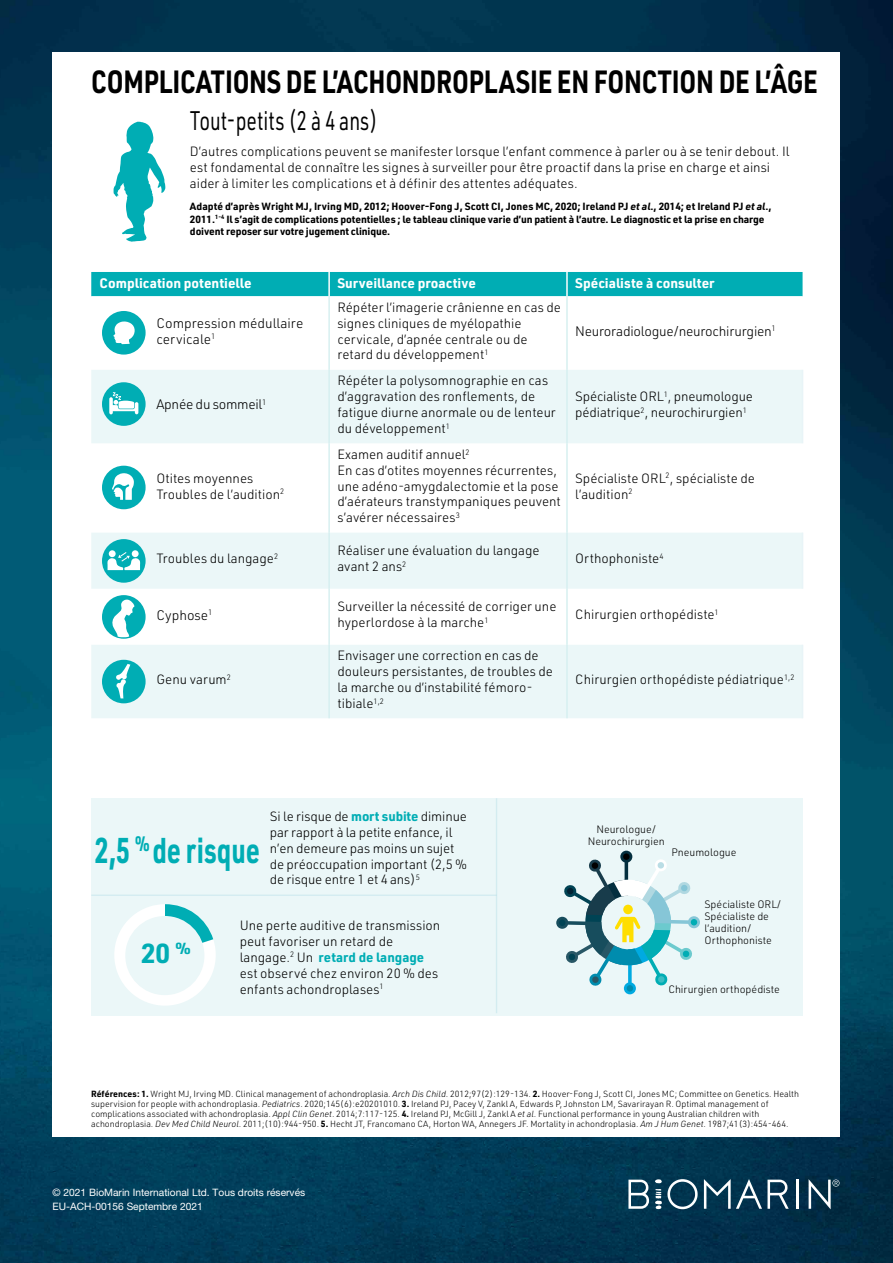
<style>
.page{position:relative;width:893px;height:1263px;background:#fff}
.page>*{position:absolute;margin:0;border:0;box-sizing:border-box;transform-origin:0 0}
.t1{font:700 35.1px "URWDIN";color:#00adb4;scale:.73 1}
.t2{font:700 31.5px "URWDIN";letter-spacing:-.01em;color:#000;scale:.8 1}
.t3{font:700 27px "URWDIN";color:#00adb4}
.t4{font:26.4px "URWDIN";color:#000;scale:.73 1}
.t5{font:300 13.65px/16.4px "URWDIN";letter-spacing:-.01em;color:#000}
.t6{font:700 13.65px "URWDIN";color:#fff}
.t7{font:300 13.2px/15.8px "URWDIN";color:#000}
.t8{font:300 10.5px/12.1px "URWDIN";color:#000;text-align:center}
.t9{font:700 10.2px/12.3px "URWDIN";letter-spacing:-.005em;color:#000}
.t10{font:10.2px/14.5px "Helvetica Neue LT Pro";color:#fff}
.t11{font:300 8.85px/10.2px "URWDIN";color:#000}
.s1{font-style:italic}
.s2{font-weight:700;color:#00adb4}
.s3{font-weight:700}
</style>
<div class="page">
<img style="left:0;top:1px;width:893px;height:1262px">
<div style="left:53px;top:53px;width:787px;height:1083px;background:#fff"></div>
<hr style="left:796px;top:1179px;width:3px;height:30px;background:#fff">
<svg style="left:704px;top:1179px;width:85px;height:30px"></svg>
<svg style="left:628px;top:1179px;width:21px;height:30px"></svg>
<svg style="left:655px;top:1179px;width:43px;height:30px"></svg>
<svg style="left:809px;top:1179px;width:30px;height:30px"></svg>
<svg style="left:113px;top:121px;width:52px;height:121px"></svg>
<div style="left:91px;top:798px;width:712px;height:217px;background:#ebf7f8"></div>
<hr style="left:496px;top:798px;width:1px;height:215px;background:#008cae">
<hr style="left:91px;top:894px;width:405px;height:2px;background:#008cae">
<svg style="left:114px;top:904px;width:102px;height:102px"></svg>
<div style="left:125px;top:916px;width:79px;height:79px;background:#ebf7f8;border-radius:50%"></div>
<div style="left:91px;top:272px;width:712px;height:24px;background:#00adb4"></div>
<svg style="left:91px;top:370px;width:712px;height:348px;fill:#ebf7f8"></svg>
<hr style="left:328px;top:272px;width:2px;height:24px;background:#fff">
<hr style="left:566px;top:272px;width:2px;height:24px;background:#fff">
<hr style="left:328px;top:296px;width:2px;height:74px;background:#d6eff0">
<hr style="left:566px;top:296px;width:2px;height:74px;background:#d6eff0">
<hr style="left:328px;top:370px;width:2px;height:73px;background:#d6eff0">
<hr style="left:566px;top:370px;width:2px;height:73px;background:#d6eff0">
<hr style="left:328px;top:443px;width:2px;height:90px;background:#d6eff0">
<hr style="left:566px;top:443px;width:2px;height:90px;background:#d6eff0">
<hr style="left:328px;top:533px;width:2px;height:56px;background:#d6eff0">
<hr style="left:566px;top:533px;width:2px;height:56px;background:#d6eff0">
<hr style="left:328px;top:589px;width:2px;height:56px;background:#d6eff0">
<hr style="left:566px;top:589px;width:2px;height:56px;background:#d6eff0">
<hr style="left:328px;top:645px;width:2px;height:73px;background:#d6eff0">
<hr style="left:566px;top:645px;width:2px;height:73px;background:#d6eff0">
<hr style="left:802px;top:370px;width:1px;height:73px;background:#e8f4f7">
<hr style="left:802px;top:533px;width:1px;height:56px;background:#e8f4f7">
<hr style="left:802px;top:645px;width:1px;height:73px;background:#e8f4f7">
<div style="left:102px;top:311px;width:44px;height:44px;background:#00adb4;border-radius:50%"></div>
<svg style="left:113px;top:321px;width:22px;height:23px"></svg>
<div style="left:102px;top:382px;width:44px;height:44px;background:#00adb4;border-radius:50%"></div>
<svg style="left:109px;top:392px;width:29px;height:22px"></svg>
<div style="left:102px;top:466px;width:44px;height:43px;background:#00adb4;border-radius:50%"></div>
<svg style="left:112px;top:473px;width:22px;height:27px"></svg>
<div style="left:102px;top:539px;width:44px;height:44px;background:#00adb4;border-radius:50%"></div>
<svg style="left:107px;top:551px;width:33px;height:19px"></svg>
<div style="left:102px;top:595px;width:44px;height:44px;background:#00adb4;border-radius:50%"></div>
<svg style="left:111px;top:599px;width:23px;height:38px"></svg>
<div style="left:102px;top:660px;width:44px;height:43px;background:#00adb4;border-radius:50%"></div>
<svg style="left:116px;top:661px;width:22px;height:37px"></svg>
<svg style="left:556px;top:851px;width:144px;height:143px"></svg>
<h2 class="t2" style="left:91px;top:60px;width:910px">COMPLICATIONS DE L’ACHONDROPLASIE EN FONCTION DE L’ÂGE</h2>
<h3 class="t4" style="left:190px;top:103px;width:259px">Tout-petits (2 à 4 ans)</h3>
<p class="t7" style="left:190px;top:143px;width:601px">D’autres complications peuvent se manifester lorsque l’enfant commence à parler ou à se tenir debout. Il est fondamental de connaître les signes à surveiller pour être proactif dans la prise en charge et ainsi aider à limiter les complications et à définir des attentes adéquates.</p>
<p class="t9" style="left:190px;top:200px;width:583px">Adapté d’après Wright MJ, Irving MD, 2012; Hoover-Fong J, Scott CI, Jones MC, 2020; Ireland PJ <span class="s1">et al</span>., 2014; et Ireland PJ <span class="s1">et al</span>.,<br>2011.<sup>1-4</sup> Il s’agit de complications potentielles ; le tableau clinique varie d’un patient à l’autre. Le diagnostic et la prise en charge doivent reposer sur votre jugement clinique.</p>
<p class="t6" style="left:100px;top:273px;width:154px">Complication potentielle</p>
<p class="t6" style="left:337px;top:273px;width:140px">Surveillance proactive</p>
<p class="t6" style="left:575px;top:273px;width:141px">Spécialiste à consulter</p>
<p class="t5" style="left:156px;top:314px;width:148px">Compression médullaire cervicale<sup>1</sup></p>
<p class="t7" style="left:337px;top:299px;width:225px">Répéter l’imagerie crânienne en cas de signes cliniques de myélopathie cervicale, d’apnée centrale ou de retard du développement<sup>1</sup></p>
<p class="t5" style="left:575px;top:322px;width:202px">Neuroradiologue/neurochirurgien<sup>1</sup></p>
<p class="t5" style="left:156px;top:396px;width:111px">Apnée du sommeil<sup>1</sup></p>
<p class="t7" style="left:156px;top:470px;width:129px">Otites moyennes<br>Troubles de l’audition<sup>2</sup></p>
<p class="t7" style="left:337px;top:372px;width:220px">Répéter la polysomnographie en cas d’aggravation des ronflements, de fatigue diurne anormale ou de lenteur du développement<sup>1</sup></p>
<p class="t7" style="left:337px;top:446px;width:225px">Examen auditif annuel<sup>2<br></sup>En cas d’otites moyennes récurrentes, une adéno-amygdalectomie et la pose d’aérateurs transtympaniques peuvent s’avérer nécessaires<sup>3</sup></p>
<p class="t7" style="left:575px;top:388px;width:179px">Spécialiste ORL<sup>1</sup>, pneumologue pédiatrique<sup>2</sup>, neurochirurgien<sup>1</sup></p>
<p class="t7" style="left:575px;top:470px;width:181px">Spécialiste ORL<sup>2</sup>, spécialiste de l’audition<sup>2</sup></p>
<p class="t7" style="left:156px;top:550px;width:123px">Troubles du langage<sup>2</sup></p>
<p class="t7" style="left:337px;top:542px;width:204px">Réaliser une évaluation du langage avant 2 ans<sup>2</sup></p>
<p class="t7" style="left:575px;top:550px;width:90px">Orthophoniste<sup>4</sup></p>
<p class="t5" style="left:156px;top:606px;width:58px">Cyphose<sup>1</sup></p>
<p class="t7" style="left:337px;top:598px;width:221px">Surveiller la nécessité de corriger une hyperlordose à la marche<sup>1</sup></p>
<p class="t7" style="left:575px;top:606px;width:145px">Chirurgien orthopédiste<sup>1</sup></p>
<p class="t7" style="left:156px;top:671px;width:76px">Genu varum<sup>2</sup></p>
<p class="t7" style="left:337px;top:647px;width:217px">Envisager une correction en cas de douleurs persistantes, de troubles de la marche ou d’instabilité fémoro&shy;tibiale<sup>1,2</sup></p>
<p class="t7" style="left:575px;top:671px;width:221px">Chirurgien orthopédiste pédiatrique<sup>1,2</sup></p>
<p class="t7" style="left:270px;top:808px;width:199px">Si le risque de <span class="s2">mort subite</span> diminue par rapport à la petite enfance, il n’en demeure pas moins un sujet de préoccupation important (2,5 % de risque entre 1 et 4 ans)<sup>5</sup></p>
<p class="t7" style="left:240px;top:917px;width:202px">Une perte auditive de transmission peut favoriser un retard de langage.<sup>2</sup> Un <span class="s2">retard de langage </span>est observé chez environ 20 % des enfants achondroplases<sup>1</sup></p>
<h1 class="t1" style="left:95px;top:826px;width:228px">2,5 <sup>%</sup> de risque</h1>
<h3 class="t3" style="left:141px;top:934px;width:51px">20 <sup>%</sup></h3>
<p class="t8" style="left:588px;top:823px;width:78px">Neurologue/<br>Neurochirurgien</p>
<p class="t8" style="left:671px;top:846px;width:67px">Pneumologue</p>
<p class="t8" style="left:704px;top:898px;width:78px;text-align:left">Spécialiste ORL/<br>Spécialiste de l’audition/<br>Orthophoniste</p>
<p class="t8" style="left:668px;top:983px;width:113px">Chirurgien orthopédiste</p>
<p class="t11" style="left:91px;top:1088px;width:709px"><span class="s3">Références: 1.</span> Wright MJ, Irving MD. Clinical management of achondroplasia. <span class="s1">Arch Dis Child</span>. 2012;97(2):129-134. <span class="s3">2.</span> Hoover-Fong J, Scott CI, Jones MC; Committee on Genetics. Health supervision for people with achondroplasia. <span class="s1">Pediatrics</span>. 2020;145(6):e20201010. <span class="s3">3.</span> Ireland PJ, Pacey V, Zankl A, Edwards P, Johnston LM, Savarirayan R. Optimal management of complications associated with achondroplasia. <span class="s1">Appl Clin Genet</span>. 2014;7:117-125. <span class="s3">4.</span> Ireland PJ, McGill J, Zankl A <span class="s1">et al</span>. Functional performance in young Australian children with achondroplasia. <span class="s1">Dev Med Child Neurol</span>. 2011;(10):944-950. <span class="s3">5.</span> Hecht JT, Francomano CA, Horton WA, Annegers JF. Mortality in achondroplasia. <span class="s1">Am J Hum Genet</span>. 1987;41(3):454-464.</p>
<p class="t10" style="left:53px;top:1184px;width:254px">© 2021 BioMarin International Ltd. Tous droits réservés<br>EU-ACH-00156 Septembre 2021</p>
</div>
